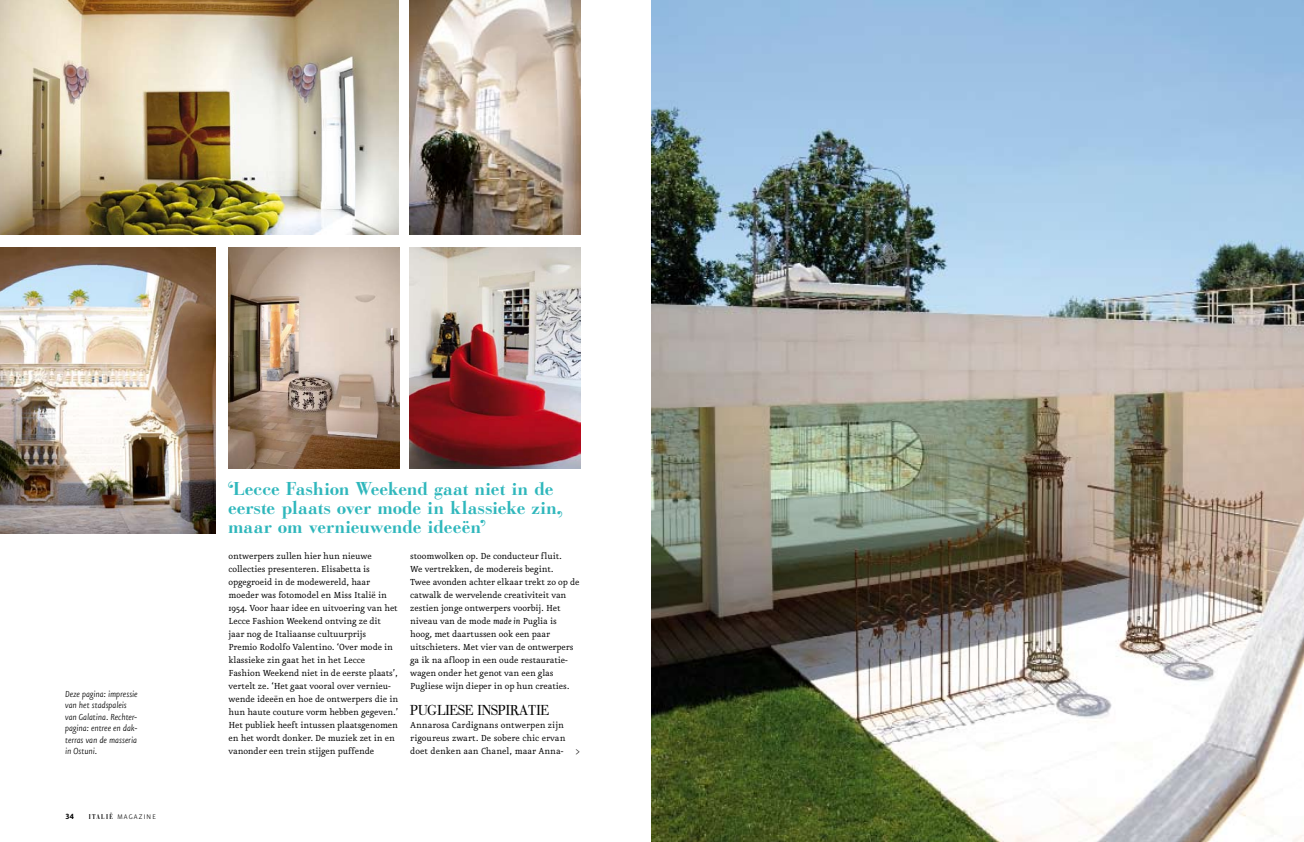
<style>
.page{position:relative;width:1304px;height:842px;background:#fff}
.page>*{position:absolute;margin:0;border:0;box-sizing:border-box;transform-origin:0 0}
.t1{font:700 18px/19px "Bodoni Classic Ad";letter-spacing:-.03em;color:#2fb7bc}
.t2{font:14px "Bodoni Classic Ad Roman";color:#000}
.t3{font:300 11px "Eureka Sans";color:#000}
.t4{font:10.5px/13px "Eureka";letter-spacing:-.01em;color:#000}
.t5{font:italic 300 10.5px/11.5px "Eureka Sans";letter-spacing:-.005em;color:#000}
.t6{font:9px "Eureka Sans Bold Caps";color:#000}
.t7{font:8px "Eureka Sans Light Caps";letter-spacing:.15em;color:#000}
.s1{font-family:"Bauer Bodoni";font-weight:700;font-size:7px}
.s2{font-style:italic}
</style>
<div class="page">
<img style="left:228px;top:247px;width:171px;height:221px">
<img style="left:410px;top:0;width:170px;height:234px">
<img style="left:410px;top:247px;width:170px;height:221px">
<img style="left:0;top:247px;width:215px;height:286px">
<img style="left:0;top:0;width:399px;height:234px">
<img style="left:652px;top:0;width:652px;height:842px">
<p class="t5" style="left:65px;top:688px;width:74px">Deze pagina: impressie van het stadspaleis van Galatina. Rechter&shy;pagina: entree en dak&shy;terras van de masseria in Ostuni.</p>
<p class="t6" style="left:65px;top:812px;width:10px">34</p>
<p class="t7" style="left:89px;top:813px;width:69px"><span class="s1">italië</span> magazine</p>
<h1 class="t1" style="left:228px;top:479px;width:337px">‘Lecce Fashion Weekend gaat niet in de eerste plaats over mode in klassieke zin, maar om vernieuwende ideeën’</h1>
<p class="t4" style="left:229px;top:550px;width:171px">ontwerpers zullen hier hun nieuwe collecties presenteren. Elisabetta is opgegroeid in de modewereld, haar moeder was fotomodel en Miss Italië in 1954. Voor haar idee en uitvoering van het Lecce Fashion Weekend ontving ze dit jaar nog de Italiaanse cultuurprijs<br>Premio Rodolfo Valentino. ‘Over mode in klassieke zin gaat het in het Lecce Fashion Weekend niet in de eerste plaats’, vertelt ze. ‘Het gaat vooral over vernieu&shy;wende ideeën en hoe de ontwerpers die in hun haute couture vorm hebben gegeven.’ Het publiek heeft intussen plaatsgenomen en het wordt donker. De muziek zet in en vanonder een trein stijgen puffende</p>
<p class="t4" style="left:410px;top:550px;width:171px">stoomwolken op. De conducteur fluit.<br>We vertrekken, de modereis begint.<br>Twee avonden achter elkaar trekt zo op de catwalk de wervelende creativiteit van zestien jonge ontwerpers voorbij. Het niveau van de mode <span class="s2">made in</span> Puglia is hoog, met daartussen ook een paar uitschieters. Met vier van de ontwerpers ga ik na afloop in een oude restauratie&shy;wagen onder het genot van een glas Pugliese wijn dieper in op hun creaties.</p>
<h2 class="t2" style="left:410px;top:701px;width:140px">PUGLIESE INSPIRATIE</h2>
<p class="t4" style="left:410px;top:719px;width:157px">Annarosa Cardignans ontwerpen zijn rigoureus zwart. De sobere chic ervan doet denken aan Chanel, maar Anna-</p>
<p class="t3" style="left:576px;top:746px;width:5px">&gt;</p>
</div>
